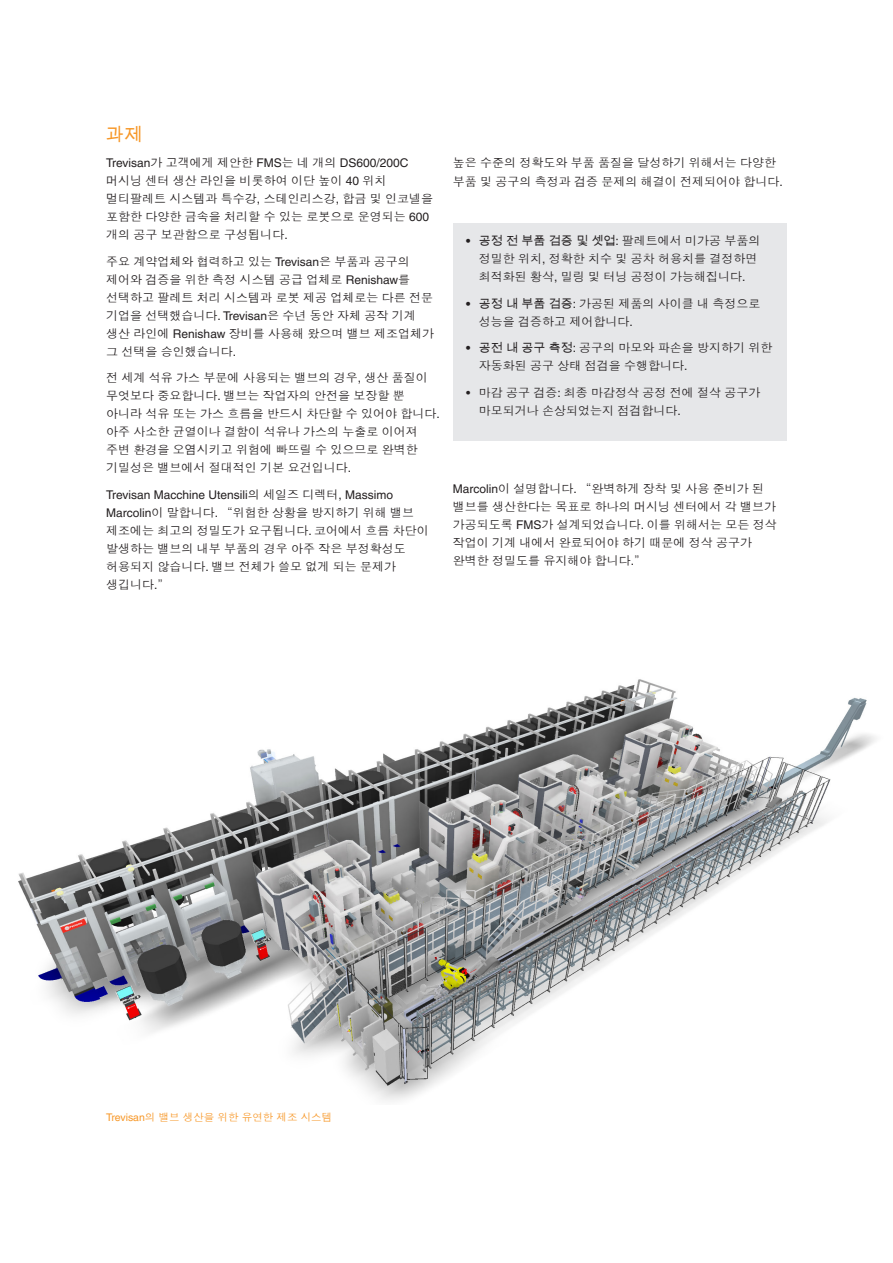
<style>
.page{position:relative;width:893px;height:1263px;background:#fff}
.page>*{position:absolute;margin:0;border:0;box-sizing:border-box;transform-origin:0 0}
.Main_body_heading_te{font:18px "Arial Unicode MS";color:#f79727}
.Main_body_heading_te-2{font:12px/18px "Dotum Che";color:#231f20}
.Caption_text_7pt{font:10.5px "Dotum Che";color:#f79727}
.s1{font-family:"Helvetica LT Pro"}
.s2{font-family:"Helvetica LT Pro";font-weight:700}
.s3{font-family:"Arial Unicode MS"}
</style>
<div class="page">
<div style="left:453px;top:224px;width:334px;height:217px;background:#e6e7e9"></div>
<img style="left:18px;top:679px;width:858px;height:422px">
<p class="Main_body_heading_te" style="left:106px;top:121px;width:37px">과제</p>
<p class="Main_body_heading_te-2" style="left:106px;top:154px;width:328px"><span class="s1">Trevisan</span>가 고객에게 제안한 <span class="s1">FMS</span>는 네 개의 <span class="s1">DS600/200C </span>머시닝 센터 생산 라인을 비롯하여 이단 높이 <span class="s1">40</span> 위치 멀티팔레트 시스템과 특수강<span class="s1">,</span> 스테인리스강<span class="s1">,</span> 합금 및 인코넬을 포함한 다양한 금속을 처리할 수 있는 로봇으로 운영되는 <span class="s1">600 </span>개의 공구 보관함으로 구성됩니다<span class="s1">.</span></p>
<p class="Main_body_heading_te-2" style="left:106px;top:252px;width:329px">주요 계약업체와 협력하고 있는 <span class="s1">Trevisan</span>은 부품과 공구의 제어와 검증을 위한 측정 시스템 공급 업체로 <span class="s1">Renishaw</span>를 선택하고 팔레트 처리 시스템과 로봇 제공 업체로는 다른 전문 기업을 선택했습니다<span class="s1">. Trevisan</span>은 수년 동안 자체 공작 기계 생산 라인에 <span class="s1">Renishaw</span> 장비를 사용해 왔으며 밸브 제조업체가 그 선택을 승인했습니다<span class="s1">.</span></p>
<p class="Main_body_heading_te-2" style="left:106px;top:369px;width:335px">전 세계 석유 가스 부문에 사용되는 밸브의 경우<span class="s1">,</span> 생산 품질이 무엇보다 중요합니다<span class="s1">.</span> 밸브는 작업자의 안전을 보장할 뿐 아니라 석유 또는 가스 흐름을 반드시 차단할 수 있어야 합니다<span class="s1">. </span>아주 사소한 균열이나 결함이 석유나 가스의 누출로 이어져 주변 환경을 오염시키고 위험에 빠뜨릴 수 있으므로 완벽한 기밀성은 밸브에서 절대적인 기본 요건입니다<span class="s1">.</span></p>
<p class="Main_body_heading_te-2" style="left:106px;top:485px;width:324px"><span class="s1">Trevisan Macchine Utensili</span>의 세일즈 디렉터<span class="s1">, Massimo<br>Marcolin</span>이 말합니다<span class="s1">.</span> “위험한 상황을 방지하기 위해 밸브 제조에는 최고의 정밀도가 요구됩니다<span class="s1">.</span> 코어에서 흐름 차단이 발생하는 밸브의 내부 부품의 경우 아주 작은 부정확성도 허용되지 않습니다<span class="s1">.</span> 밸브 전체가 쓸모 없게 되는 문제가 생깁니다<span class="s1">.</span>”</p>
<p class="Main_body_heading_te-2" style="left:453px;top:153px;width:332px;line-height:19.5px">높은 수준의 정확도와 부품 품질을 달성하기 위해서는 다양한 부품 및 공구의 측정과 검증 문제의 해결이 전제되어야 합니다<span class="s1">.</span></p>
<p class="Main_body_heading_te-2" style="left:479px;top:232px;width:283px;text-indent:-13px"><span class="s2">•</span> <span class="s3">공정 전 부품 검증 및 셋업</span><span class="s1">:</span> 팔레트에서 미가공 부품의 정밀한 위치<span class="s1">,</span> 정확한 치수 및 공차 허용치를 결정하면 최적화된 황삭<span class="s1">,</span> 밀링 및 터닝 공정이 가능해집니다<span class="s1">.</span></p>
<p class="Main_body_heading_te-2" style="left:479px;top:294px;width:283px;text-indent:-13px"><span class="s2">•</span> <span class="s3">공정 내 부품 검증</span><span class="s1">:</span> 가공된 제품의 사이클 내 측정으로 성능을 검증하고 제어합니다<span class="s1">.</span></p>
<p class="Main_body_heading_te-2" style="left:479px;top:339px;width:295px;text-indent:-13px"><span class="s2">•</span> <span class="s3">공전 내 공구 측정</span><span class="s1">:</span> 공구의 마모와 파손을 방지하기 위한 자동화된 공구 상태 점검을 수행합니다<span class="s1">.</span></p>
<p class="Main_body_heading_te-2" style="left:479px;top:383px;width:283px;text-indent:-13px"><span class="s1">•</span> 마감 공구 검증<span class="s1">:</span> 최종 마감정삭 공정 전에 절삭 공구가 마모되거나 손상되었는지 점검합니다<span class="s1">.</span></p>
<p class="Main_body_heading_te-2" style="left:453px;top:479px;width:325px"><span class="s1">Marcolin</span>이 설명합니다<span class="s1">.</span> “완벽하게 장착 및 사용 준비가 된 밸브를 생산한다는 목표로 하나의 머시닝 센터에서 각 밸브가 가공되도록 <span class="s1">FMS</span>가 설계되었습니다<span class="s1">.</span> 이를 위해서는 모든 정삭 작업이 기계 내에서 완료되어야 하기 때문에 정삭 공구가 완벽한 정밀도를 유지해야 합니다<span class="s1">.</span>”</p>
<p class="Caption_text_7pt" style="left:106px;top:1111px;width:227px"><span class="s1">Trevisan</span>의 밸브 생산을 위한 유연한 제조 시스템</p>
</div>
